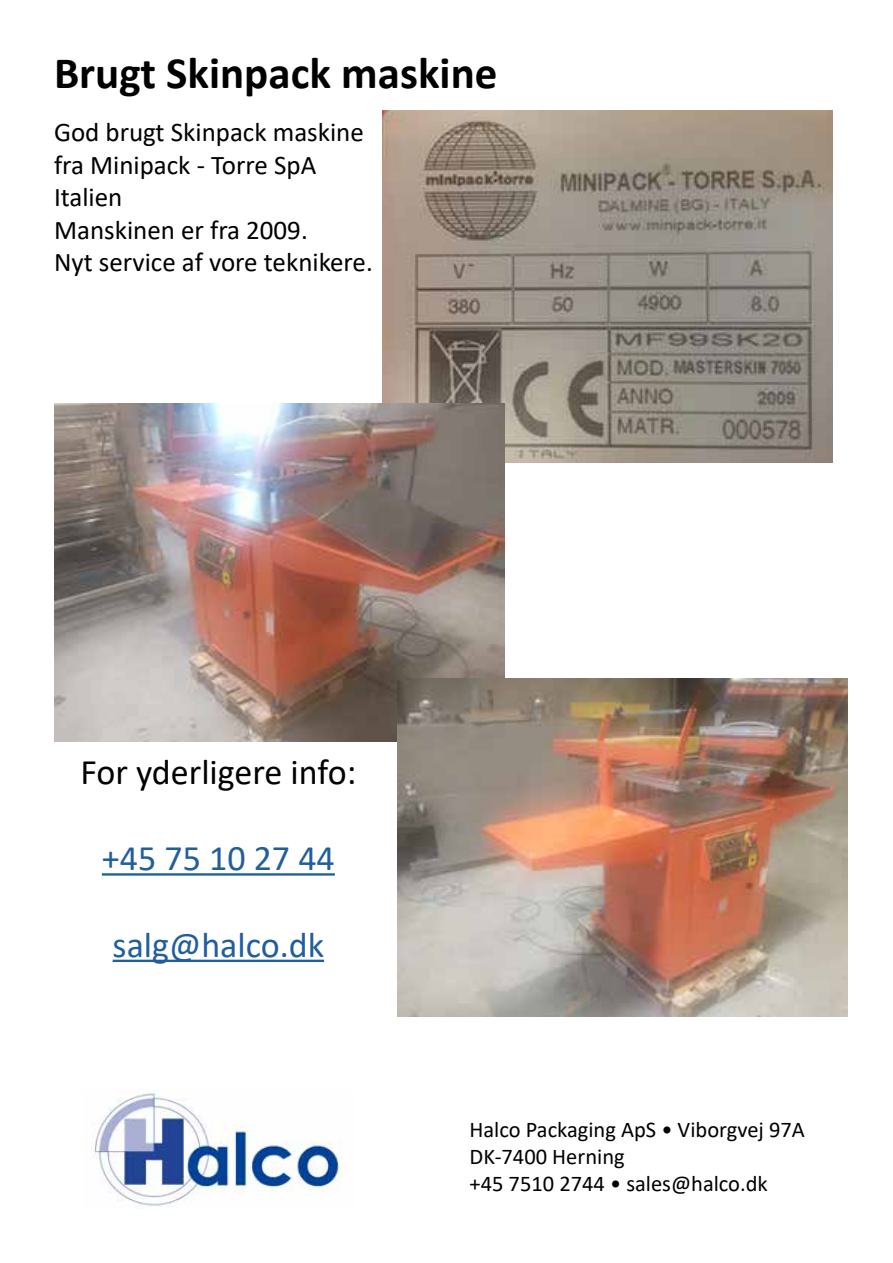
<style>
.page{position:relative;width:893px;height:1263px;background:#fff}
.page>*{position:absolute;margin:0;border:0;box-sizing:border-box;transform-origin:0 0}
.t1{font:700 45px "Calibri";color:#000}
.t2{font:36px "Calibri";color:#215e9e}
.t3{font:36px "Calibri";color:#000}
.t4{font:27px/32.4px "Calibri";color:#000}
.t5{font:22.5px/27px "Calibri";color:#000}
</style>
<div class="page">
<img style="left:93px;top:1091px;width:249px;height:116px">
<img style="left:383px;top:110px;width:450px;height:353px">
<img style="left:54px;top:404px;width:450px;height:337px">
<img style="left:398px;top:679px;width:450px;height:337px">
<hr style="left:102px;top:873px;width:233px;height:3px;background:#215e9e">
<hr style="left:113px;top:960px;width:211px;height:2px;background:#215e9e">
<h1 class="t1" style="left:54px;top:41px;width:445px">Brugt Skinpack maskine</h1>
<p class="t4" style="left:54px;top:116px;width:320px">God brugt Skinpack maskine fra Minipack - Torre SpA<br>Italien<br>Manskinen er fra 2009.<br>Nyt service af vore teknikere.</p>
<h2 class="t3" style="left:80px;top:747px;width:277px">For yderligere info:</h2>
<h2 class="t2" style="left:102px;top:833px;width:234px">+45 75 10 27 44</h2>
<h2 class="t2" style="left:113px;top:920px;width:213px">salg@halco.dk</h2>
<p class="t5" style="left:469px;top:1116px;width:337px">Halco Packaging ApS • Viborgvej 97A<br>DK-7400 Herning<br>+45 7510 2744 • sales@halco.dk</p>
</div>
